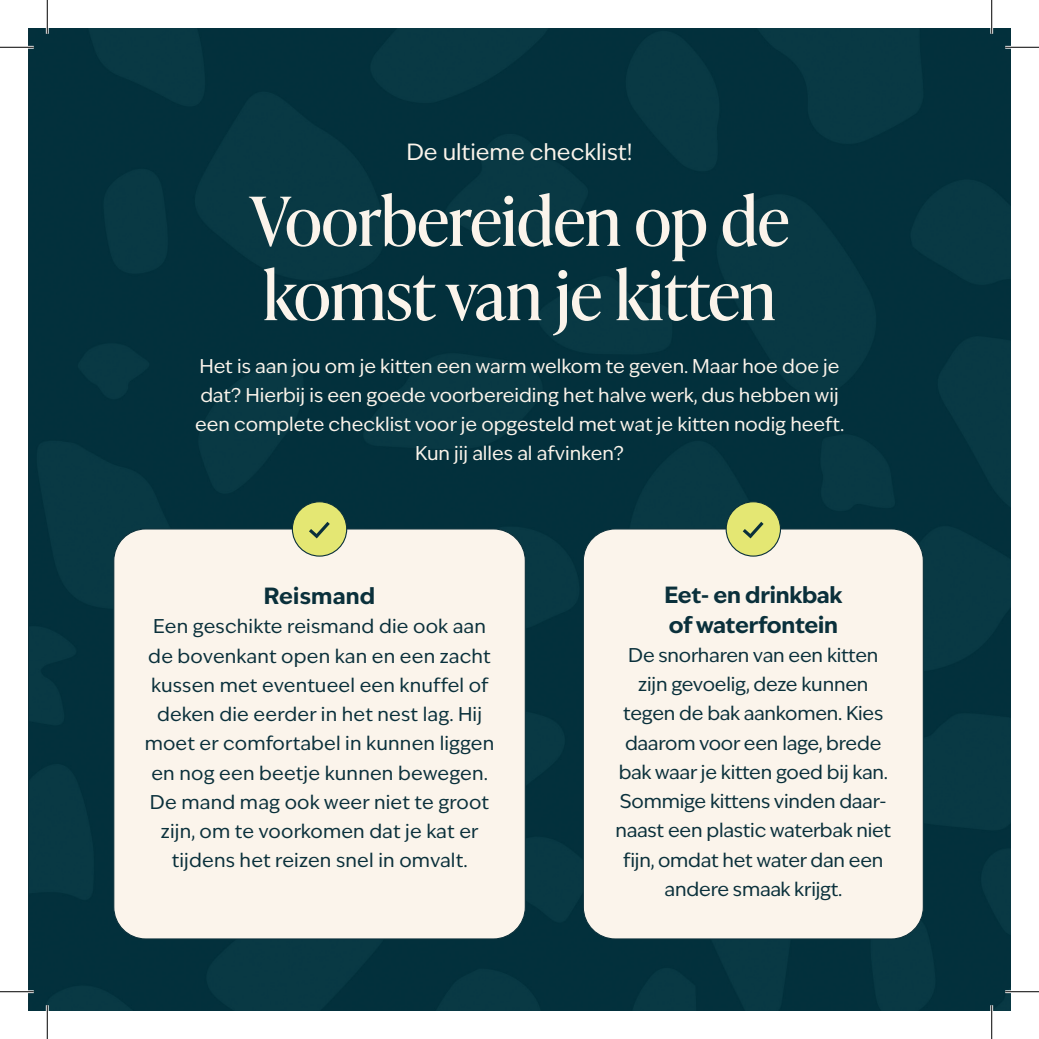
<style>
.page{position:relative;width:1039px;height:1039px;background:#fff}
.page>*{position:absolute;margin:0;border:0;box-sizing:border-box;transform-origin:0 0}
.t1{font:67.5px/74.2px "Ivy Presto Headline";color:#fbf4eb}
.t2{font:700 22.5px/29.2px "Ivy Epic";letter-spacing:-.01em;color:#0a303b}
.t3{font:22.5px "Ivy Epic";color:#fbf4eb}
.t4{font:700 22.5px "Ivy Epic";letter-spacing:.01em;color:#0a303b}
.t5{font:19.12px/29.2px "Ivy Epic";letter-spacing:-.005em;color:#0a303b;text-align:center}
.t6{font:19.12px/29.2px "Ivy Epic";color:#fbf4eb;text-align:center}
</style>
<div class="page">
<img style="left:30px;top:28px;width:980px;height:982px">
<div style="left:583px;top:529px;width:340px;height:409px;background:#fbf4eb;border-radius:32px"></div>
<div style="left:726px;top:502px;width:54px;height:54px;background:#e4e773;border-radius:50%"></div>
<div style="left:725px;top:501px;width:56px;height:55px;border:1px solid #0a303b;border-radius:50%"></div>
<svg style="left:742px;top:522px;width:21px;height:16px"></svg>
<div style="left:114px;top:529px;width:411px;height:409px;background:#fbf4eb;border-radius:32px"></div>
<div style="left:292px;top:502px;width:55px;height:54px;background:#e4e773;border-radius:50%"></div>
<div style="left:292px;top:501px;width:55px;height:55px;border:1px solid #0a303b;border-radius:50%"></div>
<svg style="left:309px;top:522px;width:21px;height:16px"></svg>
<hr style="left:0;top:46px;width:34px;height:3px;background:#fff">
<hr style="left:1005px;top:46px;width:33px;height:3px;background:#fff">
<hr style="left:0;top:990px;width:34px;height:3px;background:#fff">
<hr style="left:1005px;top:990px;width:33px;height:3px;background:#fff">
<hr style="left:46px;top:0;width:3px;height:34px;background:#fff">
<hr style="left:46px;top:1005px;width:3px;height:33px;background:#fff">
<hr style="left:990px;top:0;width:3px;height:34px;background:#fff">
<hr style="left:990px;top:1005px;width:3px;height:33px;background:#fff">
<hr style="left:0;top:47px;width:34px;height:1px;background:#000">
<hr style="left:1005px;top:47px;width:33px;height:1px;background:#000">
<hr style="left:0;top:991px;width:34px;height:1px;background:#000">
<hr style="left:1005px;top:991px;width:33px;height:1px;background:#000">
<hr style="left:47px;top:0;width:1px;height:34px;background:#000">
<hr style="left:47px;top:1005px;width:1px;height:33px;background:#000">
<hr style="left:991px;top:0;width:1px;height:34px;background:#000">
<hr style="left:991px;top:1005px;width:1px;height:33px;background:#000">
<p class="t3" style="left:406px;top:137px;width:228px">De ultieme checklist!</p>
<p class="t1" style="left:250px;top:181px;width:541px">Voorbereiden op de komst van je kitten</p>
<p class="t6" style="left:195px;top:351px;width:651px">Het is aan jou om je kitten een warm welkom te geven. Maar hoe doe je dat? Hierbij is een goede voorbereiding het halve werk, dus hebben wij een complete checklist voor je opgesteld met wat je kitten nodig heeft.<br>Kun jij alles al afvinken?</p>
<p class="t4" style="left:264px;top:580px;width:113px">Reismand</p>
<p class="t5" style="left:145px;top:611px;width:351px">Een geschikte reismand die ook aan de bovenkant open kan en een zacht kussen met eventueel een knuffel of deken die eerder in het nest lag. Hij moet er comfortabel in kunnen liggen en nog een beetje kunnen bewegen.<br>De mand mag ook weer niet te groot zijn, om te voorkomen dat je kat er tijdens het reizen snel in omvalt.</p>
<p class="t2" style="left:664px;top:580px;width:179px">Eet- en drinkbak of waterfontein</p>
<p class="t5" style="left:615px;top:640px;width:277px">De snorharen van een kitten zijn gevoelig, deze kunnen tegen de bak aankomen. Kies daarom voor een lage, brede bak waar je kitten goed bij kan.<br>Sommige kittens vinden daar&shy;naast een plastic waterbak niet fijn, omdat het water dan een andere smaak krijgt.</p>
</div>
